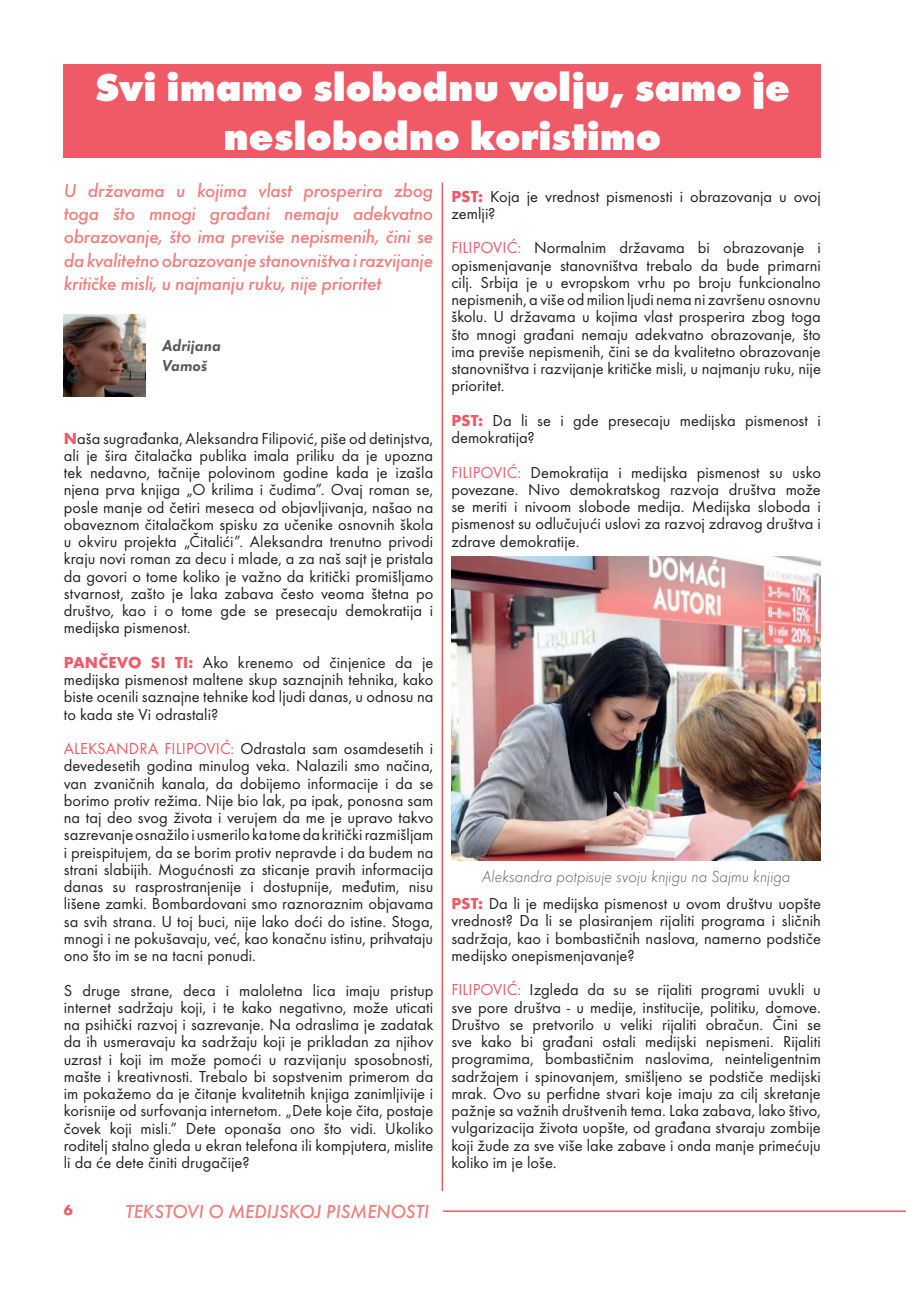
<style>
.page{position:relative;width:906px;height:1289px;background:#fff}
.page>*{position:absolute;margin:0;border:0;box-sizing:border-box;transform-origin:0 0}
.t1{font:700 40.5px/48.6px "Futura TOT Extr";color:#fff;text-align:center}
.t2{font:19.5px/23.4px "Futura TOT Medi Obli";letter-spacing:-.02em;color:#f37d7d;text-align:justify}
.t3{font:19.5px "Futura TOT Medi Obli";color:#f37d7d}
.t4{font:16.5px/17.2px "Futura TOT";color:#231f20;text-align:justify}
.t5{font:16.5px "Futura TOT Ligh Obli";color:#57585a}
.t6{font:16.5px/19.8px "Futura TOT Demi Obli";letter-spacing:.005em;color:#57585a}
.t7{font:700 15px "Futura TOT";color:#f05a67}
.s1{font-weight:700;color:#f05a67}
.s2{color:#f05a67}
</style>
<div class="page">
<hr style="left:443px;top:1210px;width:463px;height:1px;background:#f05a67">
<div style="left:64px;top:64px;width:757px;height:93px;background:#f05a67"></div>
<hr style="left:441px;top:182px;width:2px;height:1009px;background:#f05a67">
<img style="left:64px;top:315px;width:82px;height:81px">
<img style="left:451px;top:556px;width:370px;height:304px">
<h1 class="t1" style="left:95px;top:63px;width:697px">Svi imamo slobodnu volju, samo je neslobodno koristimo</h1>
<p class="t2" style="left:64px;top:178px;width:371px">U državama u kojima vlast prosperira zbog toga što mnogi građani nemaju adekvatno obrazovanje, što ima previše nepismenih, čini se da kvalitetno obrazovanje stanovništva i razvijanje kritičke misli, u najmanju ruku, nije prioritet</p>
<p class="t4" style="left:451px;top:187px;width:371px"><span class="s1">PST:</span> Koja je vrednost pismenosti i obrazovanja u ovoj zemlji?</p>
<p class="t4" style="left:451px;top:239px;width:371px"><span class="s2">FILIPOVIĆ:</span> Normalnim državama bi obrazovanje i opismenjavanje stanovništva trebalo da bude primarni cilj. Srbija je u evropskom vrhu po broju funkcionalno nepismenih, a više od milion ljudi nema ni završenu osnovnu školu. U državama u kojima vlast prosperira zbog toga što mnogi građani nemaju adekvatno obrazovanje, što ima previše nepismenih, čini se da kvalitetno obrazovanje stanovništva i razvijanje kritičke misli, u najmanju ruku, nije prioritet.</p>
<p class="t4" style="left:451px;top:411px;width:371px"><span class="s1">PST:</span> Da li se i gde presecaju medijska pismenost i demokratija?</p>
<p class="t4" style="left:451px;top:463px;width:371px"><span class="s2">FILIPOVIĆ:</span> Demokratija i medijska pismenost su usko povezane. Nivo demokratskog razvoja društva može se meriti i nivoom slobode medija. Medijska sloboda i pismenost su odlučujući uslovi za razvoj zdravog društva i zdrave demokratije.</p>
<p class="t6" style="left:162px;top:335px;width:60px">Adrijana<br>Vamoš</p>
<p class="t4" style="left:64px;top:429px;width:371px"><span class="s1">N</span>aša sugrađanka, Aleksandra Filipović, piše od detinjstva, ali je šira čitalačka publika imala priliku da je upozna tek nedavno, tačnije polovinom godine kada je izašla njena prva knjiga „O krilima i čudima”. Ovaj roman se, posle manje od četiri meseca od objavljivanja, našao na obaveznom čitalačkom spisku za učenike osnovnih škola u okviru projekta „Čitalići”. Aleksandra trenutno privodi kraju novi roman za decu i mlade, a za naš sajt je pristala da govori o tome koliko je važno da kritički promišljamo stvarnost, zašto je laka zabava često veoma štetna po društvo, kao i o tome gde se presecaju demokratija i medijska pismenost.</p>
<p class="t4" style="left:64px;top:653px;width:371px"><span class="s1">PANČEVO SI TI:</span> Ako krenemo od činjenice da je medijska pismenost maltene skup saznajnih tehnika, kako biste ocenili saznajne tehnike kod ljudi danas, u odnosu na to kada ste Vi odrastali?</p>
<p class="t4" style="left:64px;top:739px;width:371px"><span class="s2">ALEKSANDRA FILIPOVIĆ:</span> Odrastala sam osamdesetih i devedesetih godina minulog veka. Nalazili smo načina, van zvaničnih kanala, da dobijemo informacije i da se borimo protiv režima. Nije bio lak, pa ipak, ponosna sam na taj deo svog života i verujem da me je upravo takvo sazrevanje osnažilo i usmerilo ka tome da kritički razmišljam i preispitujem, da se borim protiv nepravde i da budem na strani slabijih. Mogućnosti za sticanje pravih informacija danas su rasprostranjenije i dostupnije, međutim, nisu lišene zamki. Bombardovani smo raznoraznim objavama sa svih strana. U toj buci, nije lako doći do istine. Stoga, mnogi i ne pokušavaju, već, kao konačnu istinu, prihvataju ono što im se na tacni ponudi.</p>
<p class="t4" style="left:64px;top:981px;width:371px">S druge strane, deca i maloletna lica imaju pristup internet sadržaju koji, i te kako negativno, može uticati na psihički razvoj i sazrevanje. Na odraslima je zadatak da ih usmeravaju ka sadržaju koji je prikladan za njihov uzrast i koji im može pomoći u razvijanju sposobnosti, mašte i kreativnosti. Trebalo bi sopstvenim primerom da im pokažemo da je čitanje kvalitetnih knjiga zanimljivije i korisnije od surfovanja internetom. „Dete koje čita, postaje čovek koji misli.” Dete oponaša ono što vidi. Ukoliko roditelj stalno gleda u ekran telefona ili kompjutera, mislite li da će dete činiti drugačije?</p>
<p class="t5" style="left:482px;top:866px;width:310px">Aleksandra potpisuje svoju knjigu na Sajmu knjiga</p>
<p class="t4" style="left:451px;top:894px;width:371px"><span class="s1">PST:</span> Da li je medijska pismenost u ovom društvu uopšte vrednost? Da li se plasiranjem rijaliti programa i sličnih sadržaja, kao i bombastičnih naslova, namerno podstiče medijsko onepismenjavanje?</p>
<p class="t4" style="left:451px;top:981px;width:371px"><span class="s2">FILIPOVIĆ:</span> Izgleda da su se rijaliti programi uvukli u sve pore društva - u medije, institucije, politiku, domove.<br>Društvo se pretvorilo u veliki rijaliti obračun. Čini se sve kako bi građani ostali medijski nepismeni. Rijaliti programima, bombastičnim naslovima, neinteligentnim sadržajem i spinovanjem, smišljeno se podstiče medijski mrak. Ovo su perfidne stvari koje imaju za cilj skretanje pažnje sa važnih društvenih tema. Laka zabava, lako štivo, vulgarizacija života uopšte, od građana stvaraju zombije koji žude za sve više lake zabave i onda manje primećuju koliko im je loše.</p>
<p class="t7" style="left:64px;top:1200px;width:10px">6</p>
<p class="t3" style="left:125px;top:1199px;width:305px">TEKSTOVI O MEDIJSKOJ PISMENOSTI</p>
</div>
